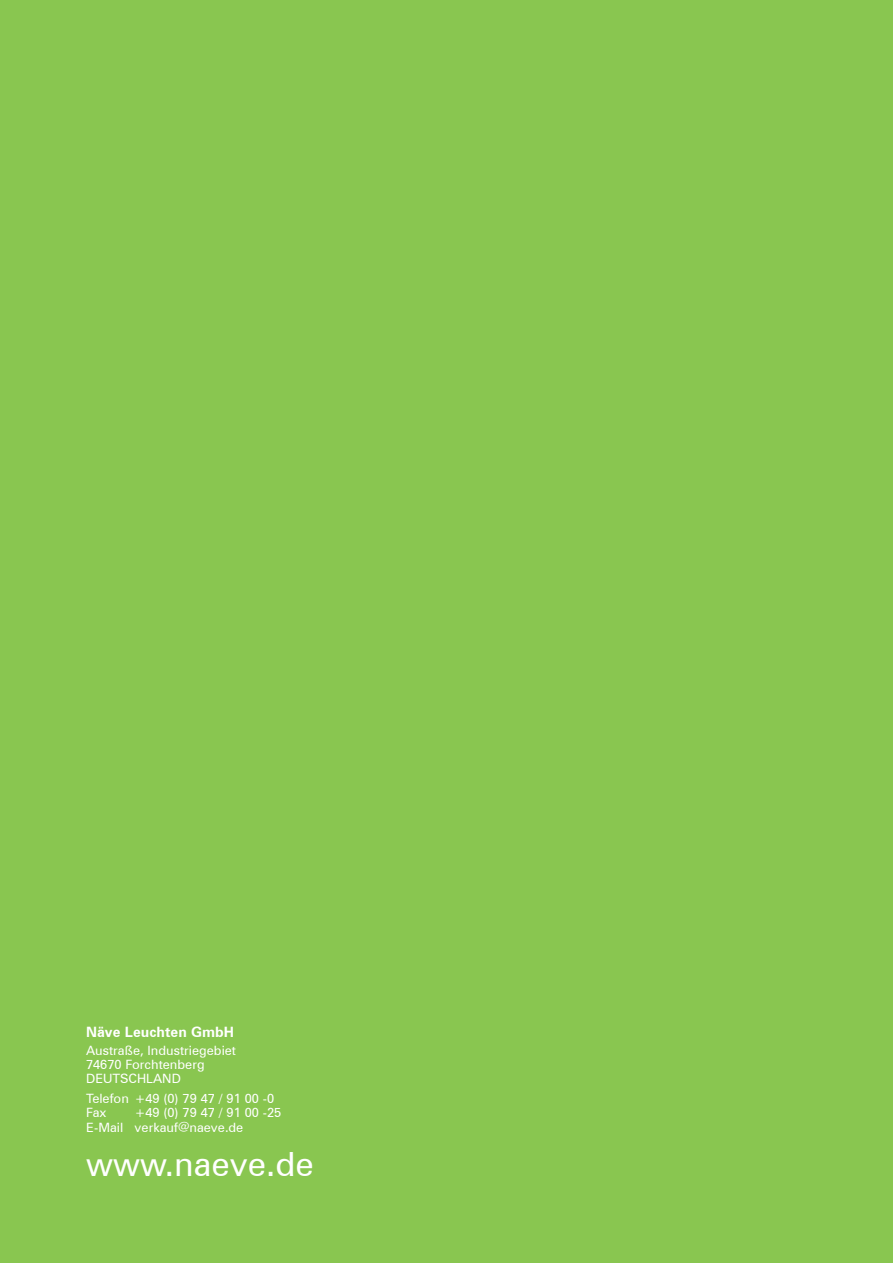
<style>
.page{position:relative;width:893px;height:1263px;background:#89c650}
.page>*{position:absolute;margin:0;border:0;box-sizing:border-box;transform-origin:0 0}
.t1{font:33.45px "Zurich BT";color:#fff}
.t2{font:700 14.25px "Zurich BT";color:#fff}
.t3{font:12.9px/14.2px "Zurich BT";color:#fff}
.s1{font-size:11.4px}
</style>
<div class="page">
<p class="t2" style="left:86px;top:1027px;width:149px">Näve Leuchten GmbH</p>
<p class="t3" style="left:86px;top:1044px;width:151px">Austraße, Industriegebiet<br>74670 Forchtenberg<br>DEUTSCHLAND</p>
<p class="t3" style="left:86px;top:1092px;width:190px">Telefon +49 (0) 79 47 / 91 00 -0<br>Fax</p>
<p class="t3" style="left:86px;top:1107px;width:197px;text-indent:49px">+49 (0) 79 47 / 91 00 -25<br>E-Mail verkauf<span class="s1">@</span>naeve.de</p>
<h1 class="t1" style="left:86px;top:1152px;width:229px">www.naeve.de</h1>
</div>
